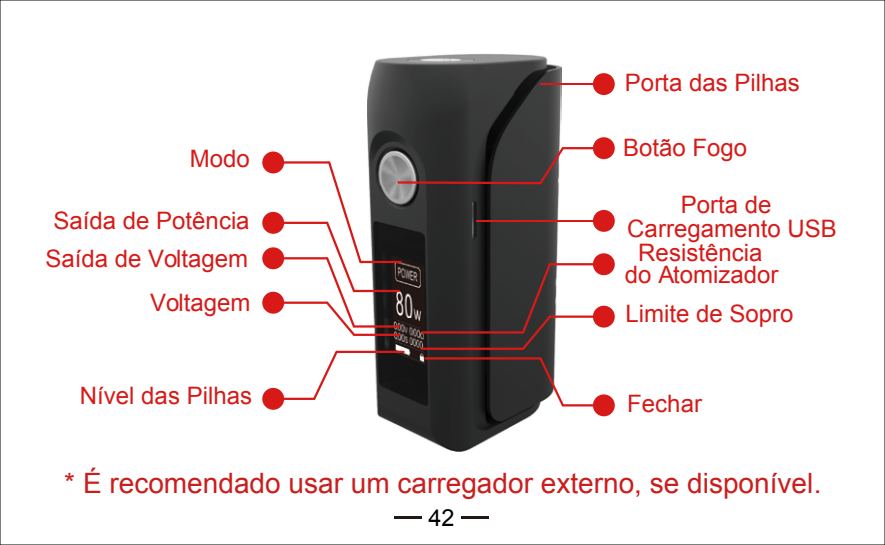
<style>
.page{position:relative;width:885px;height:545px;background:#fff}
.page>*{position:absolute;margin:0;border:0;box-sizing:border-box;transform-origin:0 0}
.t1{font:28px "Arial";color:#ca1e1d}
.t2{font:24px/37.6px "Arial";color:#d71a18;text-align:center}
.t3{font:23.6px "Arial";color:#000}
</style>
<div class="page">
<hr style="left:460px;top:515px;width:28px;height:3px;background:#211714">
<hr style="left:394px;top:515px;width:28px;height:3px;background:#211714">
<img style="left:367px;top:54px;width:194px;height:397px">
<hr style="left:540px;top:83px;width:70px;height:2px;background:#d71a18">
<div style="left:593px;top:73px;width:21px;height:22px;background:#d71a18;border-radius:50%"></div>
<div style="left:593px;top:210px;width:21px;height:22px;background:#d71a18;border-radius:50%"></div>
<div style="left:593px;top:137px;width:21px;height:22px;background:#d71a18;border-radius:50%"></div>
<div style="left:262px;top:151px;width:22px;height:22px;background:#d71a18;border-radius:50%"></div>
<div style="left:262px;top:212px;width:22px;height:21px;background:#d71a18;border-radius:50%"></div>
<div style="left:262px;top:247px;width:22px;height:22px;background:#d71a18;border-radius:50%"></div>
<div style="left:262px;top:291px;width:22px;height:22px;background:#d71a18;border-radius:50%"></div>
<div style="left:593px;top:253px;width:21px;height:22px;background:#d71a18;border-radius:50%"></div>
<div style="left:593px;top:305px;width:21px;height:22px;background:#d71a18;border-radius:50%"></div>
<div style="left:593px;top:394px;width:21px;height:22px;background:#d71a18;border-radius:50%"></div>
<svg style="left:272px;top:147px;width:332px;height:259px"></svg>
<div style="left:262px;top:387px;width:22px;height:22px;background:#d71a18;border-radius:50%"></div>
<p class="t2" style="left:190px;top:139px;width:62px">Modo</p>
<p class="t2" style="left:45px;top:202px;width:206px">Saída de Potência<br>Saída de Voltagem</p>
<p class="t2" style="left:150px;top:284px;width:102px">Voltagem</p>
<p class="t2" style="left:80px;top:376px;width:174px">Nível das Pilhas</p>
<p class="t2" style="left:625px;top:64px;width:176px">Porta das Pilhas</p>
<p class="t2" style="left:623px;top:129px;width:126px">Botão Fogo</p>
<p class="t2" style="left:627px;top:192px;width:211px;line-height:24px">Porta de<br>Carregamento USB</p>
<p class="t2" style="left:625px;top:242px;width:155px;line-height:21.6px">Resistência do Atomizador</p>
<p class="t2" style="left:625px;top:295px;width:169px">Limite de Sopro</p>
<p class="t2" style="left:627px;top:385px;width:76px">Fechar</p>
<p class="t1" style="left:64px;top:464px;width:758px">* É recomendado usar um carregador externo, se disponível.</p>
<p class="t3" style="left:428px;top:501px;width:28px">42</p>
</div>
